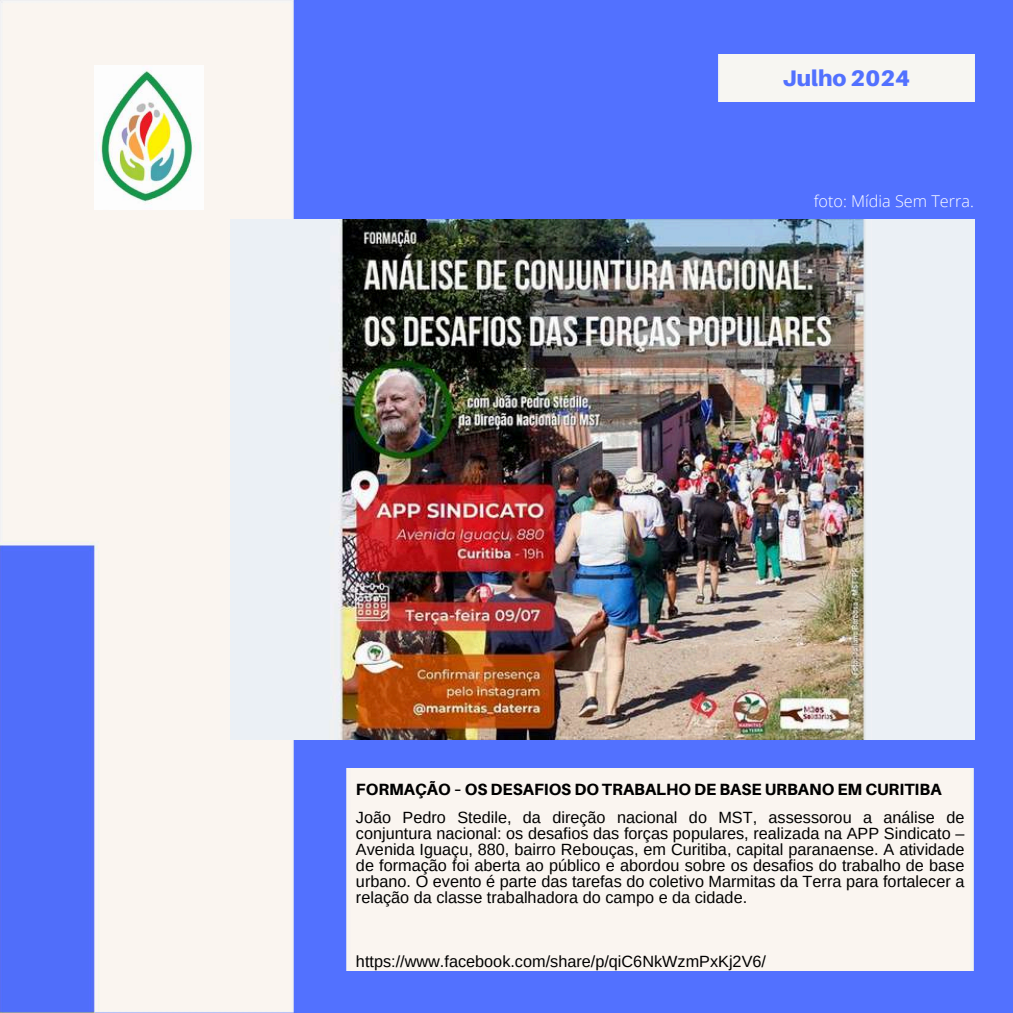
<style>
.page{position:relative;width:1013px;height:1013px;background:#fff}
.page>*{position:absolute;margin:0;border:0;box-sizing:border-box;transform-origin:0 0}
.t1{font:900 22.5px "Aileron";color:#5271ff}
.t2{font:16.25px/16px "Arimo";color:#000;text-align:justify}
.t3{font:800 16.25px "Aileron";color:#000}
.t4{font:300 16.25px "Open Sans";color:#fff}
</style>
<div class="page">
<div style="left:0;top:0;width:1012px;height:1012px;background:#5271ff"></div>
<div style="left:718px;top:54px;width:256px;height:47px;background:#f7f6f2"></div>
<div style="left:346px;top:768px;width:627px;height:202px;background:#faf5f0"></div>
<img style="left:0;top:0;width:299px;height:1012px">
<img style="left:230px;top:219px;width:744px;height:520px">
<img style="left:95px;top:65px;width:108px;height:145px">
<h1 class="t1" style="left:782px;top:64px;width:129px">Julho 2024</h1>
<p class="t4" style="left:813px;top:189px;width:162px">foto: Mídia Sem Terra.</p>
<p class="t3" style="left:356px;top:779px;width:587px">FORMAÇÃO – OS DESAFIOS DO TRABALHO DE BASE URBANO EM CURITIBA</p>
<p class="t2" style="left:356px;top:809px;width:610px">João Pedro Stedile, da direção nacional do MST, assessorou a análise de conjuntura nacional: os desafios das forças populares, realizada na APP Sindicato – Avenida Iguaçu, 880, bairro Rebouças, em Curitiba, capital paranaense. A atividade de formação foi aberta ao público e abordou sobre os desafios do trabalho de base urbano. O evento é parte das tarefas do coletivo Marmitas da Terra para fortalecer a relação da classe trabalhadora do campo e da cidade.</p>
<p class="t2" style="left:356px;top:952px;width:411px">https://www.facebook.com/share/p/qiC6NkWzmPxKj2V6/</p>
</div>
